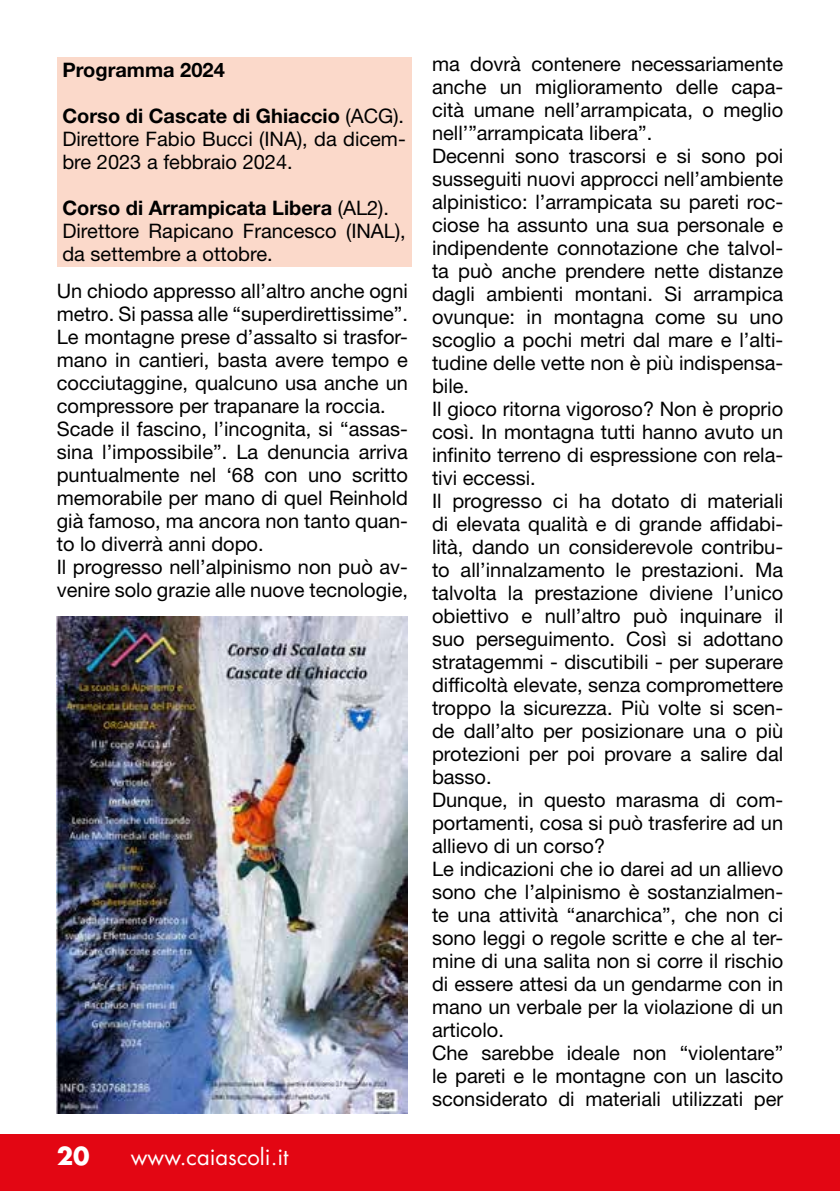
<style>
.page{position:relative;width:840px;height:1191px;background:#fff}
.page>*{position:absolute;margin:0;border:0;box-sizing:border-box;transform-origin:0 0}
.t1{font:700 24px "Futura Std";color:#fff}
.t2{font:22px "Futura Std";color:#fff}
.t3{font:20px/23px "Helvetica Neue LT Std";color:#000}
.t4{font:700 20px "Helvetica Neue LT Std";color:#000}
.s1{font-weight:700}
</style>
<div class="page">
<div style="left:0;top:1134px;width:839px;height:57px;background:#e30613"></div>
<img style="left:57px;top:617px;width:351px;height:496px">
<div style="left:57px;top:57px;width:354px;height:209px;background:#fbd9ca"></div>
<p class="t4" style="left:62px;top:57px;width:164px">Programma 2024</p>
<p class="t3" style="left:62px;top:104px;width:345px;text-align:justify"><span class="s1">Corso di Cascate di Ghiaccio</span> (ACG).<br>Direttore Fabio Bucci (INA), da dicem&shy;bre 2023 a febbraio 2024.</p>
<p class="t3" style="left:62px;top:196px;width:345px"><span class="s1">Corso di Arrampicata Libera</span> (AL2).<br>Direttore Rapicano Francesco (INAL), da settembre a ottobre.</p>
<p class="t3" style="left:57px;top:279px;width:352px">Un chiodo appresso all’altro anche ogni metro. Si passa alle “superdirettissime”.<br>Le montagne prese d’assalto si trasfor&shy;mano in cantieri, basta avere tempo e cocciutaggine, qualcuno usa anche un compressore per trapanare la roccia.<br>Scade il fascino, l’incognita, si “assas&shy;sina l’impossibile”. La denuncia arriva puntualmente nel ‘68 con uno scritto memorabile per mano di quel Reinhold già famoso, ma ancora non tanto quan&shy;to lo diverrà anni dopo.<br>Il progresso nell’alpinismo non può av&shy;venire solo grazie alle nuove tecnologie,</p>
<p class="t1" style="left:57px;top:1140px;width:34px">20</p>
<p class="t2" style="left:131px;top:1143px;width:159px">www.caiascoli.it</p>
<p class="t3" style="left:432px;top:52px;width:352px">ma dovrà contenere necessariamente anche un miglioramento delle capa&shy;cità umane nell’arrampicata, o meglio nell’”arrampicata libera”.<br>Decenni sono trascorsi e si sono poi susseguiti nuovi approcci nell’ambiente alpinistico: l’arrampicata su pareti roc&shy;ciose ha assunto una sua personale e indipendente connotazione che talvol&shy;ta può anche prendere nette distanze dagli ambienti montani. Si arrampica ovunque: in montagna come su uno scoglio a pochi metri dal mare e l’alti&shy;tudine delle vette non è più indispensa&shy;bile.<br>Il gioco ritorna vigoroso? Non è proprio così. In montagna tutti hanno avuto un infinito terreno di espressione con rela&shy;tivi eccessi.<br>Il progresso ci ha dotato di materiali di elevata qualità e di grande affidabi&shy;lità, dando un considerevole contribu&shy;to all’innalzamento le prestazioni. Ma talvolta la prestazione diviene l’unico obiettivo e null’altro può inquinare il suo perseguimento. Così si adottano stratagemmi - discutibili - per superare difficoltà elevate, senza compromettere troppo la sicurezza. Più volte si scen&shy;de dall’alto per posizionare una o più protezioni per poi provare a salire dal basso.<br>Dunque, in questo marasma di com&shy;portamenti, cosa si può trasferire ad un allievo di un corso?<br>Le indicazioni che io darei ad un allievo sono che l’alpinismo è sostanzialmen&shy;te una attività “anarchica”, che non ci sono leggi o regole scritte e che al ter&shy;mine di una salita non si corre il rischio di essere attesi da un gendarme con in mano un verbale per la violazione di un articolo.<br>Che sarebbe ideale non “violentare” le pareti e le montagne con un lascito sconsiderato di materiali utilizzati per</p>
</div>
